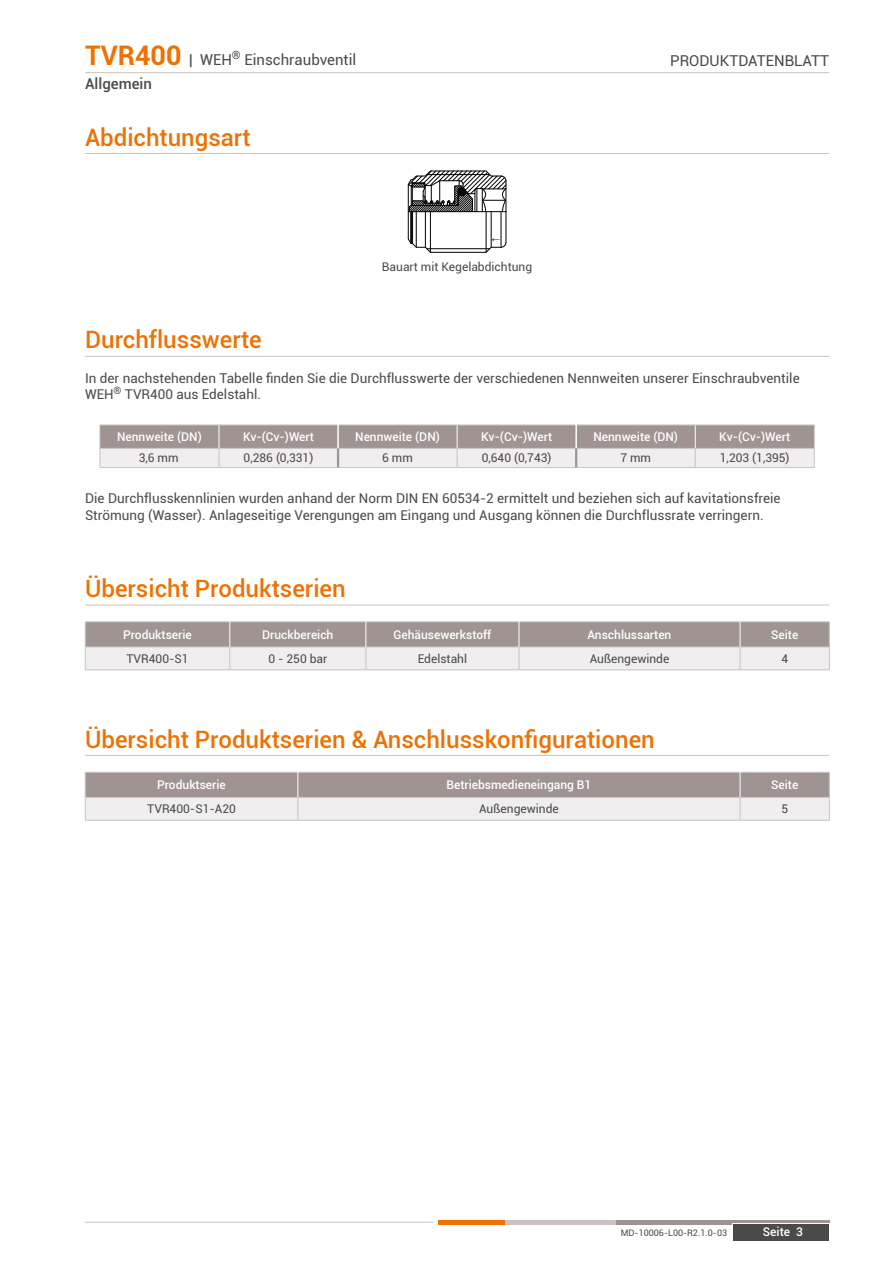
<style>
.page{position:relative;width:893px;height:1263px;background:#fff}
.page>*{position:absolute;margin:0;border:0;box-sizing:border-box;transform-origin:0 0}
.t1{font:500 24px "Roboto";color:#ee7203}
.t2{font:15px/24px "Roboto";color:#4a4a49}
.t3{font:13.5px/16.2px "Roboto";color:#4a4a49}
.t4{font:500 12px "Roboto";color:#fff}
.t5{font:12px "Roboto";color:#4a4a49}
.t6{font:9px "Roboto";color:#4a4a49}
.t7{font:700 8.85px "Arial";color:#020203}
.s1{font-weight:700;font-size:27px;color:#ee7203}
.s2{font-weight:500}
</style>
<div class="page">
<hr style="left:574px;top:1220px;width:255px;height:4px;background:#9f9491">
<hr style="left:438px;top:1220px;width:68px;height:4px;background:#ee7203">
<hr style="left:506px;top:1220px;width:110px;height:4px;background:#cac3c2">
<div style="left:733px;top:1223px;width:97px;height:19px;background:#fff"></div>
<div style="left:734px;top:1224px;width:95px;height:17px;background:#4a4a49"></div>
<hr style="left:85px;top:1222px;width:349px;height:1px;background:#cac3c2">
<hr style="left:85px;top:72px;width:744px;height:1px;background:#cac3c2">
<hr style="left:85px;top:153px;width:744px;height:1px;background:#cac3c2">
<hr style="left:408px;top:184px;width:1px;height:55px;background:#000">
<hr style="left:410px;top:212px;width:1px;height:31px;background:#000">
<hr style="left:411px;top:212px;width:1px;height:32px;background:#000">
<hr style="left:412px;top:212px;width:1px;height:32px;background:#000">
<hr style="left:416px;top:212px;width:1px;height:35px;background:#000">
<hr style="left:425px;top:212px;width:1px;height:35px;background:#000">
<hr style="left:430px;top:212px;width:1px;height:40px;background:#000">
<hr style="left:486px;top:212px;width:1px;height:40px;background:#000">
<hr style="left:491px;top:212px;width:1px;height:35px;background:#000">
<hr style="left:501px;top:212px;width:1px;height:35px;background:#000">
<hr style="left:506px;top:212px;width:1px;height:30px;background:#000">
<svg style="left:407px;top:238px;width:100px;height:15px"></svg>
<hr style="left:427px;top:248px;width:63px;height:1px;background:#000">
<svg style="left:407px;top:170px;width:100px;height:43px"></svg>
<svg style="left:100px;top:425px;width:715px;height:43px;background:#c3bcbb"></svg>
<hr style="left:577px;top:467px;width:118px;height:1px;background:#cac3c2">
<hr style="left:695px;top:467px;width:119px;height:1px;background:#cac3c2">
<hr style="left:337px;top:425px;width:2px;height:23px;background:#fff">
<hr style="left:575px;top:425px;width:2px;height:23px;background:#fff">
<hr style="left:337px;top:448px;width:2px;height:20px;background:#9f9491">
<hr style="left:575px;top:448px;width:2px;height:20px;background:#9f9491">
<hr style="left:85px;top:356px;width:744px;height:1px;background:#cac3c2">
<hr style="left:85px;top:605px;width:744px;height:1px;background:#cac3c2">
<hr style="left:85px;top:755px;width:744px;height:1px;background:#cac3c2">
<hr style="left:85px;top:820px;width:213px;height:1px;background:#cac3c2">
<hr style="left:740px;top:820px;width:89px;height:1px;background:#cac3c2">
<hr style="left:298px;top:820px;width:442px;height:1px;background:#cac3c2">
<svg style="left:85px;top:772px;width:745px;height:48px;background:#c5bfbd"></svg>
<hr style="left:85px;top:670px;width:145px;height:1px;background:#cac3c2">
<hr style="left:230px;top:670px;width:136px;height:1px;background:#cac3c2">
<hr style="left:366px;top:670px;width:153px;height:1px;background:#cac3c2">
<hr style="left:740px;top:670px;width:89px;height:1px;background:#cac3c2">
<hr style="left:519px;top:670px;width:221px;height:1px;background:#cac3c2">
<svg style="left:85px;top:622px;width:745px;height:48px;background:#c5bfbd"></svg>
<p class="t2" style="left:85px;top:47px;width:273px"><span class="s1">TVR400</span> | WEH<sup>®</sup> Einschraubventil<br><span class="s2">Allgemein</span></p>
<h1 class="t1" style="left:85px;top:120px;width:167px">Abdichtungsart</h1>
<h1 class="t1" style="left:85px;top:323px;width:178px">Durchflusswerte</h1>
<p class="t7" style="left:489px;top:242px;width:6px;rotate:-90deg">↑</p>
<p class="t5" style="left:382px;top:258px;width:152px">Bauart mit Kegelabdichtung</p>
<p class="t2" style="left:670px;top:48px;width:160px">PRODUKTDATENBLATT</p>
<p class="t3" style="left:85px;top:370px;width:716px">In der nachstehenden Tabelle finden Sie die Durchflusswerte der verschiedenen Nennweiten unserer Einschraubventile<br>WEH<sup>®</sup> TVR400 aus Edelstahl.</p>
<p class="t4" style="left:117px;top:428px;width:86px">Nennweite (DN)</p>
<p class="t4" style="left:243px;top:428px;width:72px">Kv-(Cv-)Wert</p>
<p class="t4" style="left:355px;top:428px;width:86px">Nennweite (DN)</p>
<p class="t4" style="left:481px;top:428px;width:72px">Kv-(Cv-)Wert</p>
<p class="t4" style="left:593px;top:428px;width:86px">Nennweite (DN)</p>
<p class="t4" style="left:719px;top:428px;width:72px">Kv-(Cv-)Wert</p>
<p class="t5" style="left:139px;top:450px;width:41px">3,6 mm</p>
<p class="t5" style="left:244px;top:450px;width:71px">0,286 (0,331)</p>
<p class="t5" style="left:382px;top:450px;width:32px">6 mm</p>
<p class="t5" style="left:482px;top:450px;width:71px">0,640 (0,743)</p>
<p class="t5" style="left:620px;top:450px;width:32px">7 mm</p>
<p class="t5" style="left:720px;top:450px;width:71px">1,203 (1,395)</p>
<p class="t3" style="left:85px;top:490px;width:697px">Die Durchflusskennlinien wurden anhand der Norm DIN EN 60534-2 ermittelt und beziehen sich auf kavitationsfreie<br>Strömung (Wasser). Anlageseitige Verengungen am Eingang und Ausgang können die Durchflussrate verringern.</p>
<h1 class="t1" style="left:85px;top:572px;width:262px">Übersicht Produktserien</h1>
<p class="t4" style="left:123px;top:626px;width:70px">Produktserie</p>
<p class="t4" style="left:262px;top:626px;width:73px">Druckbereich</p>
<p class="t4" style="left:393px;top:626px;width:99px">Gehäusewerkstoff</p>
<p class="t4" style="left:588px;top:626px;width:85px">Anschlussarten</p>
<p class="t4" style="left:771px;top:626px;width:29px">Seite</p>
<p class="t5" style="left:126px;top:650px;width:64px">TVR400-S1</p>
<p class="t5" style="left:268px;top:650px;width:61px">0 - 250 bar</p>
<p class="t5" style="left:418px;top:650px;width:51px">Edelstahl</p>
<p class="t5" style="left:590px;top:650px;width:81px">Außengewinde</p>
<p class="t5" style="left:781px;top:650px;width:8px">4</p>
<h1 class="t1" style="left:85px;top:722px;width:571px">Übersicht Produktserien &amp; Anschlusskonfigurationen</h1>
<p class="t4" style="left:157px;top:777px;width:70px">Produktserie</p>
<p class="t4" style="left:446px;top:777px;width:146px">Betriebsmedieneingang B1</p>
<p class="t4" style="left:771px;top:777px;width:29px">Seite</p>
<p class="t5" style="left:147px;top:801px;width:90px">TVR400-S1-A20</p>
<p class="t5" style="left:479px;top:801px;width:81px">Außengewinde</p>
<p class="t5" style="left:781px;top:801px;width:8px">5</p>
<p class="t6" style="left:621px;top:1227px;width:108px">MD-10006-L00-R2.1.0-03</p>
<p class="t4" style="left:763px;top:1223px;width:41px">Seite 3</p>
</div>
